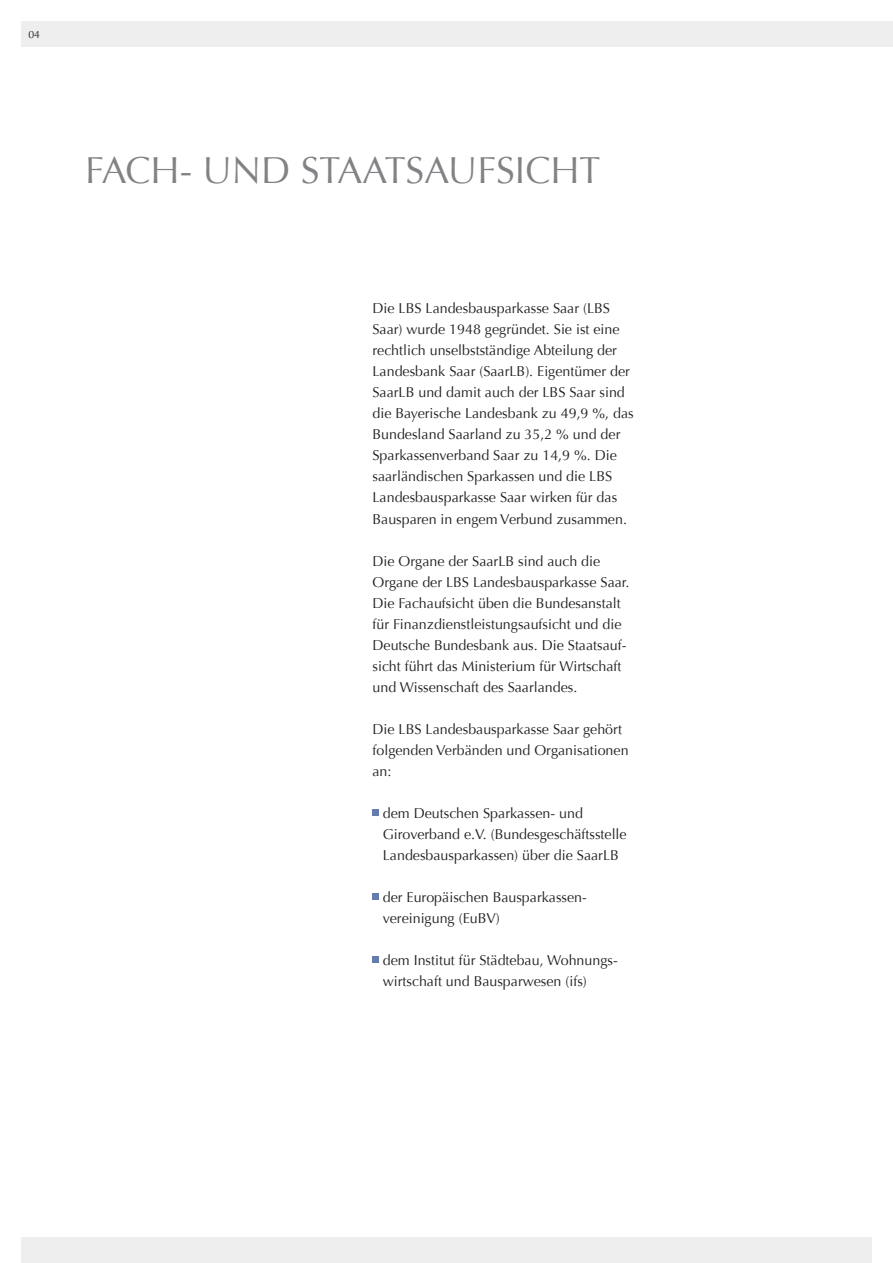
<style>
.page{position:relative;width:893px;height:1263px;background:#fff}
.page>*{position:absolute;margin:0;border:0;box-sizing:border-box;transform-origin:0 0}
.t1{font:37.5px "Optima";color:#808285}
.t2{font:14.25px/21px "Optima";color:#231f20}
.t3{font:10.5px "Optima";color:#231f20}
</style>
<div class="page">
<div style="left:21px;top:21px;width:872px;height:26px;background:#eeeeef"></div>
<div style="left:372px;top:810px;width:7px;height:6px;background:#657cac"></div>
<div style="left:372px;top:894px;width:7px;height:6px;background:#657cac"></div>
<div style="left:372px;top:957px;width:7px;height:6px;background:#657cac"></div>
<div style="left:21px;top:1237px;width:851px;height:26px;background:#eeeeef"></div>
<p class="t3" style="left:28px;top:28px;width:13px">04</p>
<h1 class="t1" style="left:85px;top:149px;width:517px">Fach- und staatsauFsicht</h1>
<p class="t2" style="left:372px;top:298px;width:263px">die lbs landesbausparkasse saar (lbs saar) wurde 1948 gegründet. sie ist eine rechtlich unselbstständige abteilung der landesbank saar (saarlb). eigentümer der saarlb und damit auch der lbs saar sind die bayerische landesbank zu 49,9 %, das bundesland saarland zu 35,2 % und der sparkassenverband saar zu 14,9 %. die saarländischen sparkassen und die lbs landesbausparkasse saar wirken für das bausparen in engem Verbund zusammen.</p>
<p class="t2" style="left:372px;top:550px;width:259px">die Organe der saarlb sind auch die Organe der lbs landesbausparkasse saar. die Fachaufsicht üben die bundesanstalt für Finanzdienstleistungsaufsicht und die deutsche bundesbank aus. die staatsauf&shy;sicht führt das ministerium für Wirtschaft und Wissenschaft des saarlandes.</p>
<p class="t2" style="left:372px;top:718px;width:258px">die lbs landesbausparkasse saar gehört folgenden Verbänden und Organisationen an:</p>
<p class="t2" style="left:383px;top:802px;width:245px">dem deutschen sparkassen- und<br>giro verband e.V. (bundesgeschäftsstelle landesbausparkassen) über die saarlb</p>
<p class="t2" style="left:383px;top:886px;width:206px">der europäischen bausparkassen&shy;vereinigung (eubV)</p>
<p class="t2" style="left:383px;top:949px;width:236px">dem institut für städtebau, Wohnungs&shy;wirtschaft und bausparwesen (ifs)</p>
</div>
